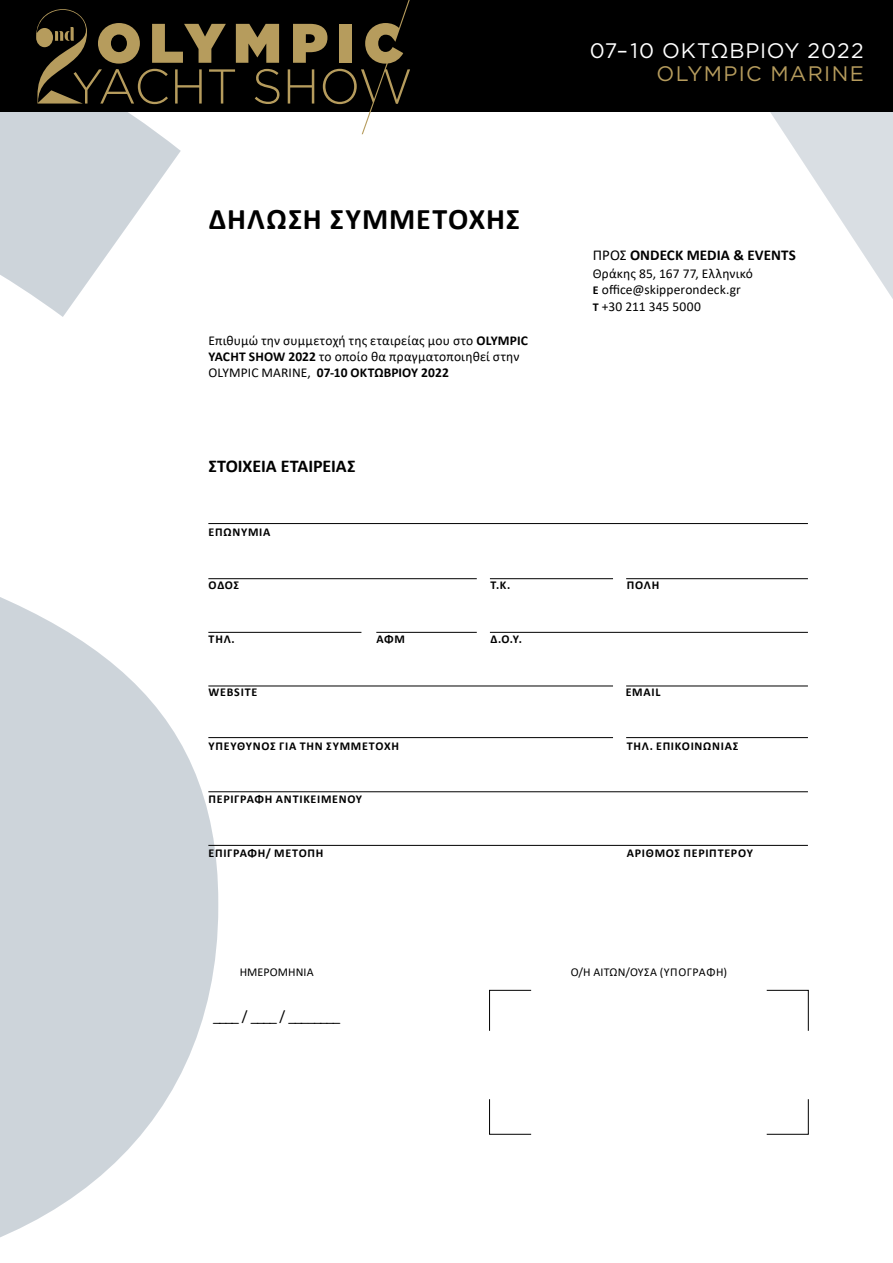
<style>
.page{position:relative;width:893px;height:1263px;background:#fff}
.page>*{position:absolute;margin:0;border:0;box-sizing:border-box;transform-origin:0 0}
.t1{font:700 30px "Calibri";letter-spacing:.03em;color:#000}
.t2{font:21px "Gotham";letter-spacing:.035em;color:#fff}
.t3{font:21px "Gotham";letter-spacing:.06em;color:#b69c5d}
.t4{font:700 18px "Calibri";letter-spacing:-.005em;color:#000}
.t5{font:700 15px "Calibri";letter-spacing:.005em;color:#000}
.t6{font:15px "Calibri";color:#000}
.t7{font:13.5px/16.5px "Calibri";letter-spacing:.015em;color:#000}
.t8{font:700 12px "Calibri";letter-spacing:.06em;color:#000}
.t9{font:12px "Calibri";letter-spacing:.035em;color:#000}
.t10{font:12px "Calibri";letter-spacing:.015em;color:#000}
.s1{font-weight:700}
.s2{font-weight:400}
.s3{font-weight:700;font-size:12px}
</style>
<div class="page">
<svg style="left:0;top:112px;width:218px;height:1126px;fill:#cdd4da"></svg>
<svg style="left:677px;top:112px;width:216px;height:733px"></svg>
<div style="left:0;top:0;width:893px;height:112px;background:#000"></div>
<svg style="left:288px;top:0;width:122px;height:134px"></svg>
<svg style="left:36px;top:9px;width:243px;height:95px"></svg>
<hr style="left:208px;top:523px;width:600px;height:1px;background:#000">
<hr style="left:208px;top:791px;width:600px;height:1px;background:#000">
<hr style="left:208px;top:845px;width:600px;height:1px;background:#000">
<hr style="left:208px;top:578px;width:269px;height:1px;background:#000">
<hr style="left:490px;top:578px;width:123px;height:1px;background:#000">
<hr style="left:626px;top:578px;width:182px;height:1px;background:#000">
<hr style="left:208px;top:686px;width:405px;height:1px;background:#000">
<hr style="left:626px;top:686px;width:182px;height:1px;background:#000">
<hr style="left:208px;top:737px;width:405px;height:1px;background:#000">
<hr style="left:626px;top:737px;width:182px;height:1px;background:#000">
<hr style="left:208px;top:632px;width:153px;height:1px;background:#000">
<hr style="left:376px;top:632px;width:101px;height:1px;background:#000">
<hr style="left:490px;top:632px;width:318px;height:1px;background:#000">
<svg style="left:489px;top:989px;width:320px;height:146px"></svg>
<h1 class="t1" style="left:209px;top:198px;width:312px">ΔΗΛΩΣΗ ΣΥΜΜΕΤΟΧΗΣ</h1>
<p class="t7" style="left:208px;top:332px;width:321px">Επιθυμώ την συμμετοχή της εταιρείας μου στο <span class="s1">OLYMPIC<br>YACHT SHOW 2022</span> το οποίο θα πραγματοποιηθεί στην<br>OLYMPIC MARINE, <span class="s1">07-10 OΚΤΩΒΡΙΟΥ 2022</span></p>
<h3 class="t4" style="left:208px;top:454px;width:149px">ΣΤΟΙΧΕΙΑ ΕΤΑΙΡΕΙΑΣ</h3>
<p class="t8" style="left:209px;top:523px;width:63px">ΕΠΩΝΥΜΊΑ</p>
<h2 class="t2" style="left:590px;top:37px;width:276px">07–10 ΟΚΤΩΒΡΙΟΥ 2022</h2>
<h2 class="t3" style="left:656px;top:60px;width:209px">OLYMPIC MARINE</h2>
<p class="t5" style="left:593px;top:245px;width:205px"><span class="s2">ΠΡΟΣ</span> ΟΝDECK MEDIA &amp; EVENTS</p>
<p class="t7" style="left:593px;top:265px;width:162px">Θράκης 85, 167 77, Ελληνικό<br><span class="s3">Ε</span> office@skipperondeck.gr<br><span class="s3">Τ</span> +30 211 345 5000</p>
<p class="t8" style="left:209px;top:577px;width:32px">ΟΔΌΣ</p>
<p class="t8" style="left:490px;top:577px;width:21px">Τ.Κ.</p>
<p class="t8" style="left:627px;top:577px;width:34px">ΠΌΛΗ</p>
<p class="t8" style="left:209px;top:630px;width:28px">ΤΗΛ.</p>
<p class="t8" style="left:376px;top:630px;width:30px">ΑΦΜ</p>
<p class="t8" style="left:490px;top:630px;width:33px">Δ.Ο.Υ.</p>
<p class="t8" style="left:209px;top:684px;width:50px">WEBSITE</p>
<p class="t8" style="left:626px;top:684px;width:36px">EMAIL</p>
<p class="t8" style="left:209px;top:737px;width:188px">ΥΠΕΎΘΥΝΟΣ ΓΙΑ ΤΗΝ ΣΥΜΜΕΤΟΧΉ</p>
<p class="t8" style="left:627px;top:737px;width:113px">ΤΗΛ. ΕΠΙΚΟΙΝΩΝΊΑΣ</p>
<p class="t8" style="left:209px;top:791px;width:155px">ΠΕΡΙΓΡΑΦΗ ΑΝΤΙΚΕΙΜΕΝΟΥ</p>
<p class="t8" style="left:209px;top:844px;width:116px">ΕΠΙΓΡΑΦΗ/ ΜΕΤΟΠΗ</p>
<p class="t8" style="left:627px;top:844px;width:128px">ΑΡΙΘΜΟΣ ΠΕΡΙΠΤΕΡΟΥ</p>
<p class="t10" style="left:240px;top:964px;width:75px">ΗΜΕΡΟΜΗΝΙΑ</p>
<p class="t6" style="left:213px;top:1005px;width:128px">____ / ____ / ___ _____</p>
<p class="t9" style="left:571px;top:964px;width:158px">Ο/Η ΑΙΤΩΝ/ΟΥΣΑ (ΥΠΟΓΡΑΦΉ)</p>
</div>
